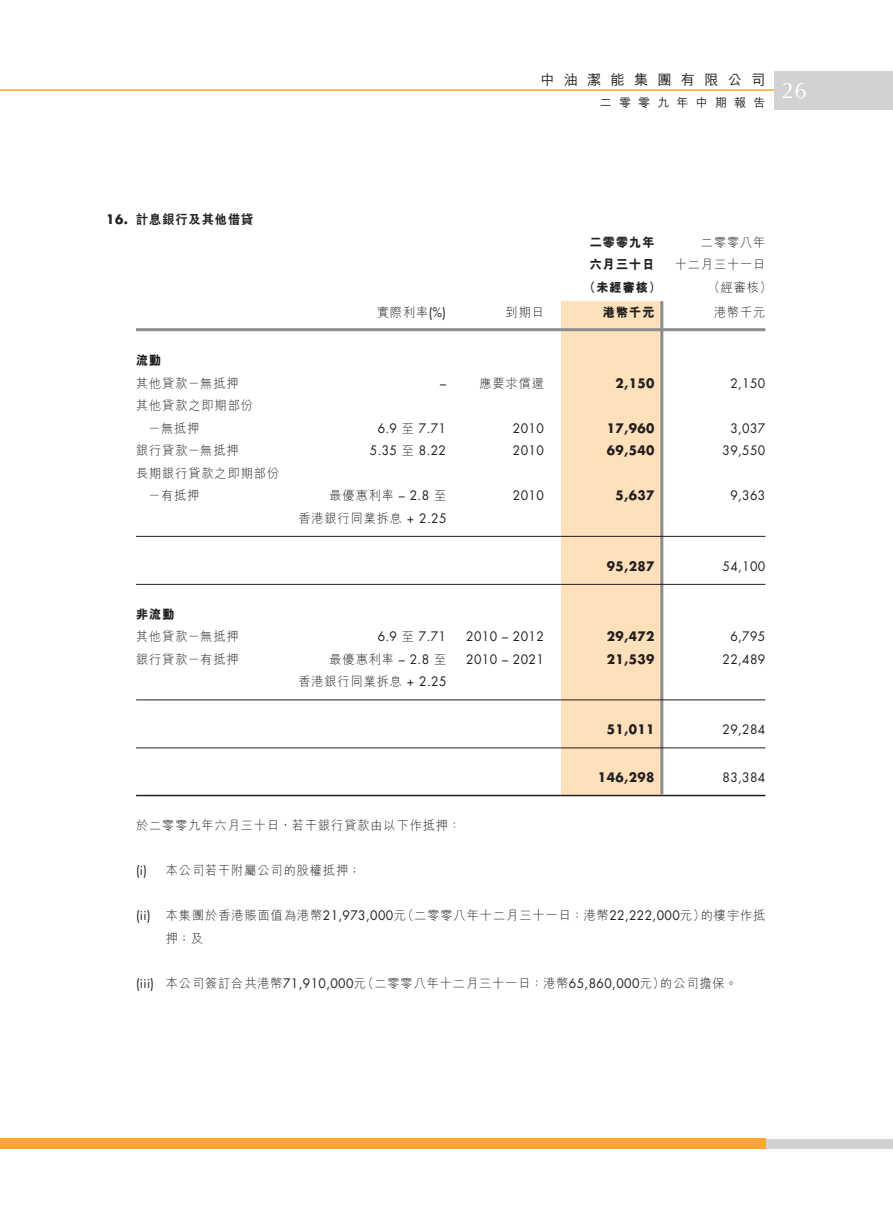
<style>
.page{position:relative;width:893px;height:1212px;background:#fff}
.page>*{position:absolute;margin:0;border:0;box-sizing:border-box;transform-origin:0 0}
.t1{font:22.5px "Optima LT Std";color:#fff}
.t2{font:14.25px "M Hei HK Medium B5 pc H";letter-spacing:.645em;color:#231f20}
.t3{font:12.75px/22.5px "M Hei HK Light B5 pc H";letter-spacing:.08em;color:#231f20;scale:.95 1}
.t4{font:12.75px "Futura Std";letter-spacing:.03em;color:#231f20;scale:.95 1}
.t5{font:700 12.75px "Futura Std";letter-spacing:.035em;color:#231f20;scale:.95 1}
.t6{font:12.75px "M Hei HK Xbold B5 pc H";letter-spacing:.085em;color:#231f20;scale:.95 1}
.t7{font:12.75px "C Hei 2 HK Xbold B5 pc H";letter-spacing:.085em;color:#231f20;scale:.95 1}
.t8{font:12px "M Hei HK Medium B5 pc H";letter-spacing:.6em;color:#231f20}
.s1{font-family:"Futura Std";font-weight:700}
.s2{font-family:"Futura Std"}
.s3{font-family:"M Hei HK Light B5 pc H"}
</style>
<div class="page">
<div style="left:717px;top:1138px;width:176px;height:10px;background:#d1d2d4"></div>
<hr style="left:0;top:89px;width:774px;height:2px;background:#faa633">
<div style="left:0;top:1138px;width:765px;height:11px;background:#faa633"></div>
<div style="left:774px;top:71px;width:119px;height:38px;background:#d1d2d4"></div>
<div style="left:561px;top:301px;width:100px;height:494px;background:#fee0bb"></div>
<hr style="left:660px;top:301px;width:3px;height:493px;background:#8a8c8f">
<hr style="left:136px;top:328px;width:629px;height:3px;background:#8a8c8f">
<hr style="left:136px;top:536px;width:629px;height:1px;background:#231f20">
<hr style="left:136px;top:584px;width:629px;height:1px;background:#231f20">
<hr style="left:136px;top:699px;width:629px;height:1px;background:#231f20">
<hr style="left:136px;top:747px;width:629px;height:1px;background:#231f20">
<hr style="left:136px;top:795px;width:629px;height:1px;background:#231f20">
<p class="t2" style="left:540px;top:74px;width:227px">中油潔能集團有限公司</p>
<p class="t8" style="left:600px;top:98px;width:167px">二零零九年中期報告</p>
<h1 class="t1" style="left:782px;top:77px;width:27px">26</h1>
<p class="t7" style="left:106px;top:214px;width:156px"><span class="s1">16.</span> 計息銀行及其他借貸</p>
<p class="t6" style="left:590px;top:237px;width:70px">二零零九年</p>
<p class="t3" style="left:701px;top:232px;width:69px">二零零八年</p>
<p class="t6" style="left:590px;top:259px;width:70px">六月三十日</p>
<p class="t3" style="left:675px;top:255px;width:97px">十二月三十一日</p>
<p class="t6" style="left:584px;top:282px;width:82px">（未經審核）</p>
<p class="t3" style="left:708px;top:277px;width:68px">（經審核）</p>
<p class="t3" style="left:377px;top:303px;width:74px">實際利率<span class="s2">(%)</span></p>
<p class="t3" style="left:506px;top:303px;width:42px">到期日</p>
<p class="t6" style="left:603px;top:307px;width:56px">港幣千元</p>
<p class="t3" style="left:714px;top:303px;width:56px">港幣千元</p>
<p class="t6" style="left:136px;top:355px;width:28px">流動</p>
<p class="t3" style="left:136px;top:373px;width:109px">其他貸款－無抵押</p>
<p class="t4" style="left:440px;top:375px;width:8px">–</p>
<p class="t3" style="left:479px;top:373px;width:69px">應要求償還</p>
<p class="t5" style="left:615px;top:376px;width:43px">2,150</p>
<p class="t4" style="left:730px;top:375px;width:38px">2,150</p>
<p class="t3" style="left:149px;top:396px;width:111px;text-indent:-12px">其他貸款之即期部份－無抵押</p>
<p class="t4" style="left:378px;top:420px;width:74px">6.9 <span class="s3">至</span> 7.71</p>
<p class="t4" style="left:513px;top:420px;width:34px">2010</p>
<p class="t5" style="left:607px;top:421px;width:52px">17,960</p>
<p class="t4" style="left:730px;top:420px;width:38px">3,037</p>
<p class="t3" style="left:136px;top:441px;width:109px">銀行貸款－無抵押</p>
<p class="t4" style="left:370px;top:443px;width:82px">5.35 <span class="s3">至</span> 8.22</p>
<p class="t4" style="left:513px;top:443px;width:34px">2010</p>
<p class="t5" style="left:607px;top:443px;width:52px">69,540</p>
<p class="t4" style="left:722px;top:443px;width:47px">39,550</p>
<p class="t3" style="left:149px;top:463px;width:139px;text-indent:-12px">長期銀行貸款之即期部份－有抵押</p>
<p class="t3" style="left:329px;top:486px;width:124px">最優惠利率 <span class="s2">– 2.8</span> 至</p>
<p class="t4" style="left:513px;top:488px;width:34px">2010</p>
<p class="t5" style="left:615px;top:488px;width:43px">5,637</p>
<p class="t4" style="left:730px;top:488px;width:38px">9,363</p>
<p class="t3" style="left:298px;top:508px;width:157px">香港銀行同業拆息 <span class="s2">+ 2.25</span></p>
<p class="t5" style="left:607px;top:559px;width:52px">95,287</p>
<p class="t4" style="left:722px;top:558px;width:47px">54,100</p>
<p class="t6" style="left:136px;top:609px;width:42px">非流動</p>
<p class="t3" style="left:136px;top:627px;width:109px">其他貸款－無抵押</p>
<p class="t4" style="left:378px;top:629px;width:74px">6.9 <span class="s3">至</span> 7.71</p>
<p class="t4" style="left:466px;top:629px;width:83px">2010 – 2012</p>
<p class="t5" style="left:607px;top:629px;width:52px">29,472</p>
<p class="t4" style="left:730px;top:629px;width:38px">6,795</p>
<p class="t3" style="left:136px;top:649px;width:109px">銀行貸款－有抵押</p>
<p class="t3" style="left:329px;top:649px;width:124px">最優惠利率 <span class="s2">– 2.8</span> 至</p>
<p class="t4" style="left:466px;top:651px;width:83px">2010 – 2021</p>
<p class="t5" style="left:607px;top:652px;width:52px">21,539</p>
<p class="t4" style="left:722px;top:651px;width:47px">22,489</p>
<p class="t3" style="left:298px;top:672px;width:157px">香港銀行同業拆息 <span class="s2">+ 2.25</span></p>
<p class="t5" style="left:607px;top:722px;width:52px">51,011</p>
<p class="t4" style="left:722px;top:722px;width:47px">29,284</p>
<p class="t5" style="left:598px;top:770px;width:61px">146,298</p>
<p class="t4" style="left:722px;top:770px;width:47px">83,384</p>
<p class="t3" style="left:136px;top:816px;width:343px">於二零零九年六月三十日，若干銀行貸款由以下作抵押：</p>
<p class="t3" style="left:136px;top:861px;width:238px"><span class="s2">(i)</span> 本公司若干附屬公司的股權抵押；</p>
<p class="t3" style="left:166px;top:906px;width:633px;text-indent:-30px"><span class="s2">(ii)</span> 本集團於香港賬面值為港幣<span class="s2">21,973,000</span>元（二零零八年十二月三十一日：港幣<span class="s2">22,222,000</span>元）的樓宇作抵押；及</p>
<p class="t3" style="left:136px;top:973px;width:634px"><span class="s2">(iii)</span> 本公司簽訂合共港幣<span class="s2">71,910,000</span>元（二零零八年十二月三十一日：港幣<span class="s2">65,860,000</span>元）的公司擔保。</p>
</div>
